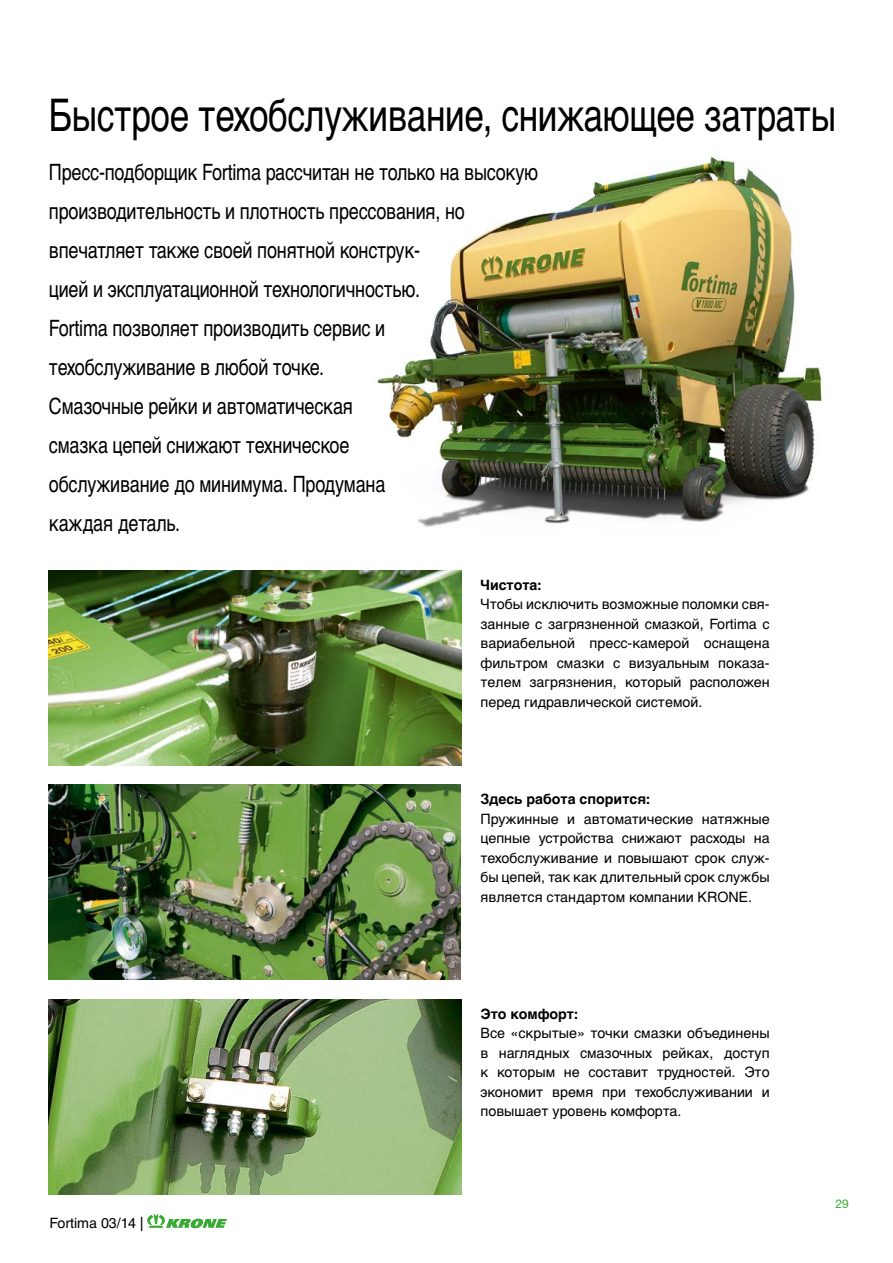
<style>
.page{position:relative;width:893px;height:1263px;background:#fff}
.page>*{position:absolute;margin:0;border:0;box-sizing:border-box;transform-origin:0 0}
.t1{font:45px "Helvetica LTCYR";letter-spacing:-.01em;color:#000;scale:.78 1}
.t2{font:22.5px/39px "Helvetica LTCYR";letter-spacing:-.01em;color:#000;scale:.8 1}
.t3{font:14.25px/19.5px "Helvetica LTCYR";color:#000;text-align:justify}
.t4{font:700 14.25px "Helvetica LTCYR";color:#000}
.t5{font:12px "Helvetica Neue LT";color:#38aa34}
</style>
<div class="page">
<img style="left:49px;top:785px;width:411px;height:195px">
<img style="left:49px;top:999px;width:412px;height:195px">
<img style="left:49px;top:570px;width:412px;height:195px">
<img style="left:376px;top:155px;width:449px;height:372px">
<svg style="left:147px;top:1213px;width:80px;height:15px"></svg>
<h1 class="t1" style="left:49px;top:90px;width:1011px">Быстрое техобслуживание, снижающее затраты</h1>
<p class="t2" style="left:49px;top:153px;width:613px">Пресс-подборщик Fortima рассчитан не только на высокую производительность и плотность прессования, но впечатляет также своей понятной конструк-<br>цией и эксплуатационной технологичностью.<br>Fortima позволяет производить сервис и<br>техобслуживание в любой точке.<br>Смазочные рейки и автоматическая<br>смазка цепей снижают техническое<br>обслуживание до минимума. Продумана<br>каждая деталь.</p>
<p class="t4" style="left:480px;top:576px;width:62px">Чистота:</p>
<p class="t3" style="left:480px;top:594px;width:291px">Чтобы исключить возможные поломки свя&shy;занные с загрязненной смазкой, Fortima с вариабельной пресс-камерой оснащена фильтром смазки с визуальным показа&shy;телем загрязнения, который расположен перед гидравлической системой.</p>
<p class="t4" style="left:480px;top:791px;width:171px">Здесь работа спорится:</p>
<p class="t3" style="left:480px;top:809px;width:291px">Пружинные и автоматические натяжные цепные устройства снижают расходы на техобслуживание и повышают срок служ&shy;бы цепей, так как длительный срок службы является стандартом компании KRONE.</p>
<p class="t3" style="left:50px;top:1213px;width:95px">Fortima 03/14 |</p>
<p class="t4" style="left:480px;top:1005px;width:99px">Это комфорт:</p>
<p class="t3" style="left:480px;top:1023px;width:291px">Все «скрытые» точки смазки объединены в наглядных смазочных рейках, доступ к которым не составит трудностей. Это экономит время при техобслуживании и повышает уровень комфорта.</p>
<p class="t5" style="left:836px;top:1196px;width:15px">29</p>
</div>
